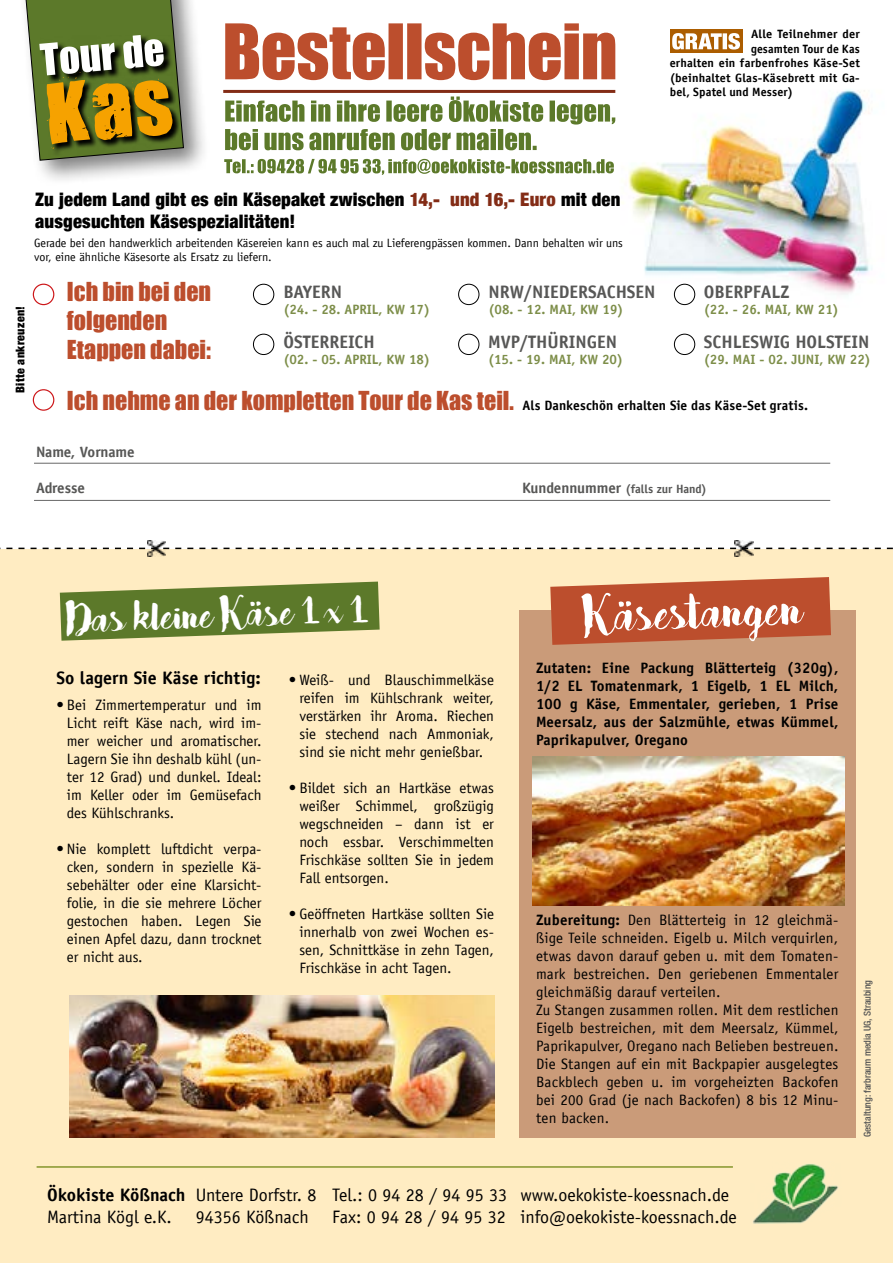
<style>
.page{position:relative;width:893px;height:1263px;background:#fff}
.page>*{position:absolute;margin:0;border:0;box-sizing:border-box;transform-origin:0 0}
.t1{font:57.9px "Bakery";color:#fff}
.t2{font:47.85px "Bakery";color:#fff}
.t3{font:24px/28.8px "Impact";color:#bc4e2d}
.t4{font:900 condensed 18.6px/21.8px "Helvetica Neue";letter-spacing:.01em;color:#000}
.t5{font:18px/21.6px "Officina Sans LT";color:#000}
.t6{font:700 18px "Officina Sans LT";color:#575756}
.t7{font:700 18px "Officina Sans LT";color:#000}
.t8{font:15px/18px "Officina Sans LT";color:#000;text-align:justify}
.t9{font:700 15px/18px "Officina Sans LT";letter-spacing:.015em;color:#000;text-align:justify}
.t10{font:700 15px "Officina Sans LT";letter-spacing:-.02em;color:#575756}
.t11{font:700 13.5px "Officina Sans LT";color:#7d8e49}
.t12{font:700 13.5px "Officina Sans LT";letter-spacing:.005em;color:#000}
.t13{font:12px/14.4px "Officina Sans LT";color:#000}
.t14{font:700 12px "Officina Sans LT";letter-spacing:.015em;color:#000}
.t15{font:700 12px "Officina Sans LT";color:#575756}
.t16{font:900 condensed 12px "Helvetica Neue";letter-spacing:.025em;color:#000}
.t17{font:500 condensed 9.75px "Helvetica Neue LT";color:#575756}
.s1{color:#832c16}
.s2{font-family:"Impact";font-weight:400;font-size:24px;color:#bc4e2d}
.s3{font-size:15px}
.s4{font-weight:700}
</style>
<div class="page">
<div style="left:0;top:549px;width:893px;height:714px;background:#ffecc2"></div>
<img style="left:597px;top:67px;width:275px;height:274px">
<svg style="left:225px;top:23px;width:390px;height:57px"></svg>
<svg style="left:224px;top:159px;width:390px;height:16px"></svg>
<svg style="left:225px;top:97px;width:390px;height:53px"></svg>
<hr style="left:223px;top:90px;width:392px;height:3px;background:#832c16">
<hr style="left:34px;top:463px;width:796px;height:1px;background:#000">
<hr style="left:34px;top:500px;width:796px;height:1px;background:#000">
<img style="left:735px;top:540px;width:18px;height:17px">
<img style="left:147px;top:540px;width:19px;height:17px">
<svg style="left:0;top:548px;width:893px;height:1px"></svg>
<div style="left:15px;top:0;width:195px;height:186px;background:#000;opacity:.5"></div>
<svg style="left:21px;top:0;width:163px;height:161px;background:#8c8a46"></svg>
<svg style="left:60px;top:582px;width:320px;height:59px;background:#7b8f47"></svg>
<hr style="left:37px;top:1166px;width:696px;height:2px;background:#85962c">
<img style="left:750px;top:1161px;width:91px;height:62px">
<div style="left:520px;top:610px;width:336px;height:527px;background:#ca9b79"></div>
<svg style="left:550px;top:577px;width:281px;height:68px;background:#c25f3e"></svg>
<img style="left:532px;top:757px;width:312px;height:148px">
<div style="left:253px;top:284px;width:21px;height:21px;border:1px solid #000;border-radius:50%"></div>
<div style="left:458px;top:334px;width:21px;height:21px;border:1px solid #000;border-radius:50%"></div>
<div style="left:674px;top:334px;width:21px;height:21px;background:#fff;border-radius:50%"></div>
<div style="left:674px;top:334px;width:21px;height:21px;border:1px solid #000;border-radius:50%"></div>
<div style="left:253px;top:334px;width:21px;height:21px;border:1px solid #000;border-radius:50%"></div>
<div style="left:674px;top:284px;width:21px;height:21px;background:#fff;border-radius:50%"></div>
<div style="left:674px;top:284px;width:21px;height:21px;border:1px solid #000;border-radius:50%"></div>
<div style="left:458px;top:284px;width:21px;height:21px;border:1px solid #000;border-radius:50%"></div>
<div style="left:33px;top:284px;width:21px;height:21px;border:1px solid #cd171a;border-radius:50%"></div>
<div style="left:33px;top:389px;width:21px;height:22px;border:1px solid #cd171a;border-radius:50%"></div>
<div style="left:669px;top:30px;width:73px;height:23px;background:#ac5d00"></div>
<svg style="left:672px;top:33px;width:68px;height:17px"></svg>
<img style="left:69px;top:995px;width:426px;height:142px">
<p class="t14" style="left:751px;top:27px;width:110px">Alle Teilnehmer der</p>
<p class="t14" style="left:751px;top:41px;width:110px">gesamten Tour de Kas</p>
<p class="t14" style="left:670px;top:56px;width:192px">erhalten ein farbenfrohes Käse-Set</p>
<p class="t14" style="left:670px;top:70px;width:192px">(beinhaltet Glas-Käsebrett mit Ga-</p>
<p class="t14" style="left:670px;top:84px;width:125px">bel, Spatel und Messer)</p>
<p class="t16" style="left:10px;top:393px;width:88px;rotate:-90deg">Bitte ankreuzen!</p>
<p class="t4" style="left:35px;top:188px;width:587px">Zu jedem Land gibt es ein Käsepaket zwischen <span class="s1">14,- und 16,- Euro</span> mit den ausgesuchten Käsespezialitäten!</p>
<p class="t13" style="left:34px;top:236px;width:590px">Gerade bei den handwerklich arbeitenden Käsereien kann es auch mal zu Lieferengpässen kommen. Dann behalten wir uns vor, eine ähnliche Käsesorte als Ersatz zu liefern.</p>
<h3 class="t3" style="left:67px;top:277px;width:146px">Ich bin bei den folgenden<br>Etappen dabei:</h3>
<p class="t6" style="left:283px;top:280px;width:60px">BAYERN</p>
<p class="t11" style="left:283px;top:301px;width:148px">(24. - 28. APRIL, KW 17)</p>
<p class="t6" style="left:283px;top:330px;width:93px">ÖSTERREICH</p>
<p class="t11" style="left:283px;top:351px;width:148px">(02. - 05. APRIL, KW 18)</p>
<p class="t6" style="left:488px;top:280px;width:169px">NRW/NIEDERSACHSEN</p>
<p class="t11" style="left:488px;top:301px;width:136px">(08. - 12. MAI, KW 19)</p>
<p class="t6" style="left:488px;top:330px;width:131px">MVP/THÜRINGEN</p>
<p class="t11" style="left:488px;top:351px;width:136px">(15. - 19. MAI, KW 20)</p>
<p class="t6" style="left:704px;top:280px;width:87px">OBERPFALZ</p>
<p class="t11" style="left:704px;top:301px;width:136px">(22. - 26. MAI, KW 21)</p>
<p class="t6" style="left:704px;top:330px;width:167px">SCHLESWIG HOLSTEIN</p>
<p class="t11" style="left:704px;top:351px;width:168px">(29. MAI - 02. JUNI, KW 22)</p>
<p class="t12" style="left:67px;top:397px;width:743px"><span class="s2">Ich nehme an der kompletten Tour de Kas teil.</span> Als Dankeschön erhalten Sie das Käse-Set gratis.</p>
<p class="t10" style="left:36px;top:442px;width:100px">Name, Vorname</p>
<p class="t10" style="left:36px;top:478px;width:50px">Adresse</p>
<p class="t15" style="left:522px;top:481px;width:186px"><span class="s3">Kundennummer</span> (falls zur Hand)</p>
<h2 class="t2" style="left:65px;top:588px;width:300px;rotate:-2deg">Das kleine Käse 1 x 1</h2>
<p class="t7" style="left:56px;top:667px;width:206px">So lagern Sie Käse richtig:</p>
<p class="t8" style="left:67px;top:695px;width:196px;text-indent:-10px">• Bei Zimmertemperatur und im Licht reift Käse nach, wird im&shy;mer weicher und aromatischer.<br>Lagern Sie ihn deshalb kühl (un&shy;ter 12 Grad) und dunkel. Ideal: im Keller oder im Gemüsefach des Kühlschranks.</p>
<p class="t8" style="left:67px;top:839px;width:196px;text-indent:-10px">• Nie komplett luftdicht verpa&shy;cken, sondern in spezielle Kä&shy;sebehälter oder eine Klarsicht&shy;folie, in die sie mehrere Löcher gestochen haben. Legen Sie einen Apfel dazu, dann trocknet er nicht aus.</p>
<p class="t8" style="left:299px;top:671px;width:196px;text-indent:-10px">• Weiß- und Blauschimmelkäse reifen im Kühlschrank weiter, verstärken ihr Aroma. Riechen sie stechend nach Ammoniak, sind sie nicht mehr genießbar.</p>
<p class="t8" style="left:299px;top:779px;width:196px;text-indent:-10px">• Bildet sich an Hartkäse etwas weißer Schimmel, großzügig wegschneiden – dann ist er noch essbar. Verschimmelten Frischkäse sollten Sie in jedem Fall entsorgen.</p>
<p class="t8" style="left:299px;top:905px;width:196px;text-indent:-10px">• Geöffneten Hartkäse sollten Sie innerhalb von zwei Wochen es&shy;sen, Schnittkäse in zehn Tagen, Frischkäse in acht Tagen.</p>
<h1 class="t1" style="left:583px;top:578px;width:221px;rotate:-2deg">Käsestangen</h1>
<p class="t9" style="left:536px;top:658px;width:304px">Zutaten: Eine Packung Blätterteig (320g), 1/2 EL Tomatenmark, 1 Eigelb, 1 EL Milch, 100 g Käse, Emmentaler, gerieben, 1 Prise Meersalz, aus der Salzmühle, etwas Kümmel, Paprikapulver, Oregano</p>
<p class="t8" style="left:536px;top:911px;width:304px;text-align:left"><span class="s4">Zubereitung:</span> Den Blätterteig in 12 gleichmä&shy;ßige Teile schneiden. Eigelb u. Milch verquirlen, etwas davon darauf geben u. mit dem Tomaten&shy;mark bestreichen. Den geriebenen Emmentaler gleichmäßig darauf verteilen.<br>Zu Stangen zusammen rollen. Mit dem restlichen Eigelb bestreichen, mit dem Meersalz, Kümmel, Paprikapulver, Oregano nach Belieben bestreuen.<br>Die Stangen auf ein mit Backpapier ausgelegtes Backblech geben u. im vorgeheizten Backofen bei 200 Grad (je nach Backofen) 8 bis 12 Minu&shy;ten backen.</p>
<p class="t7" style="left:47px;top:1183px;width:140px">Ökokiste Kößnach</p>
<p class="t5" style="left:47px;top:1206px;width:126px">Martina Kögl e.K.</p>
<p class="t5" style="left:196px;top:1184px;width:122px">Untere Dorfstr. 8<br>94356 Kößnach</p>
<p class="t5" style="left:332px;top:1184px;width:176px">Tel.: 0 94 28 / 94 95 33<br>Fax: 0 94 28 / 94 95 32</p>
<p class="t5" style="left:520px;top:1184px;width:218px">www.oekokiste-koessnach.de info@oekokiste-koessnach.de</p>
<p class="t17" style="left:861px;top:1137px;width:159px;rotate:-90deg">Gestaltung: farbraum media UG, Straubing</p>
</div>
